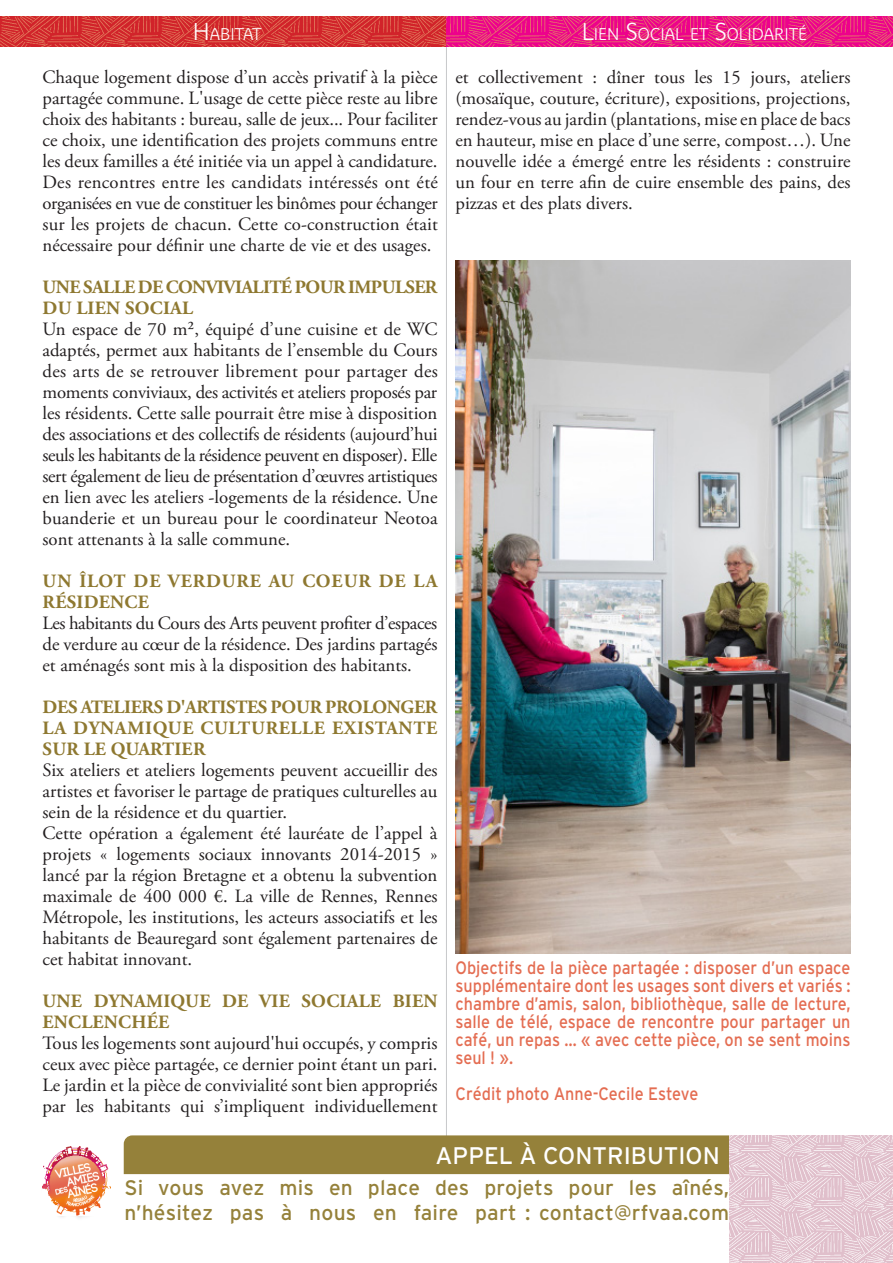
<style>
.page{position:relative;width:893px;height:1263px;background:#fff}
.page>*{position:absolute;margin:0;border:0;box-sizing:border-box;transform-origin:0 0}
.Hyperlien_Source{font:24px "Interstate";color:#fff}
.t1{font:21px/25.2px "Interstate";letter-spacing:.01em;color:#95813a}
.Texte_Fiches{font:18.75px/21px "Adobe Garamond Pro";color:#231f20;text-align:justify}
.Hyperlien_Source_en{font:18.75px/21px "Adobe Garamond Pro";color:#231f20;text-align:justify}
.Texte_Fiches-2{font:700 18.75px/21px "Adobe Garamond Pro";letter-spacing:.015em;color:#8e7830;text-align:justify}
.Texte_Fiches-3{font:700 18.75px/21px "Adobe Garamond Pro";letter-spacing:-.03em;color:#8e7830}
.Hyperlien_Source_en-2{font:700 18.75px/21px "Adobe Garamond Pro";letter-spacing:.015em;color:#8e7830}
.Texte_Fiches-4{font:700 18.75px/21px "Adobe Garamond Pro";letter-spacing:.045em;color:#8e7830}
.Hyperlien_Source-2{font:18px/18px "Interstate";color:#e46d52;text-align:justify;scale:.9 1}
.t2{font:700 16.8px "Parisine Plus Std Clair";color:#fff}
.s1{font-size:24px}
</style>
<div class="page">
<hr style="left:446px;top:43px;width:1px;height:1122px;background:#c7c8ca">
<div style="left:124px;top:1135px;width:606px;height:39px;background:#95813a"></div>
<img style="left:43px;top:1146px;width:68px;height:70px">
<img style="left:730px;top:1135px;width:163px;height:128px">
<img style="left:455px;top:260px;width:395px;height:694px">
<img style="left:0;top:16px;width:446px;height:30px">
<svg style="left:446px;top:16px;width:447px;height:30px;background:#ea1d82"></svg>
<p class="t2" style="left:193px;top:25px;width:70px"><span class="s1">H</span>ABITAT</p>
<p class="t2" style="left:582px;top:25px;width:227px"><span class="s1">L</span>IEN <span class="s1">S</span>OCIAL ET <span class="s1">S</span>OLIDARITÉ</p>
<p class="Texte_Fiches" style="left:43px;top:68px;width:397px">Chaque logement dispose d’un accès privatif à la pièce partagée commune. L'usage de cette pièce reste au libre choix des habitants : bureau, salle de jeux... Pour faciliter ce choix, une identification des projets communs entre les deux familles a été initiée via un appel à candidature.</p>
<p class="Texte_Fiches" style="left:43px;top:173px;width:397px">Des rencontres entre les candidats intéressés ont été organisées en vue de constituer les binômes pour échanger sur les projets de chacun. Cette co-construction était nécessaire pour définir une charte de vie et des usages.</p>
<p class="Texte_Fiches-3" style="left:43px;top:277px;width:396px">UNE SALLE DE CONVIVIALITÉ POUR IMPULSER<br>DU LIEN SOCIAL</p>
<p class="Texte_Fiches" style="left:43px;top:320px;width:397px">Un espace de 70 m², équipé d’une cuisine et de WC adaptés, permet aux habitants de l’ensemble du Cours des arts de se retrouver librement pour partager des moments conviviaux, des activités et ateliers proposés par les résidents. Cette salle pourrait être mise à disposition des associations et des collectifs de résidents (aujourd’hui seuls les habitants de la résidence peuvent en disposer). Elle sert également de lieu de présentation d’œuvres artistiques en lien avec les ateliers -logements de la résidence. Une buanderie et un bureau pour le coordinateur Neotoa sont attenants à la salle commune.</p>
<p class="Texte_Fiches-4" style="left:43px;top:571px;width:396px">UN ÎLOT DE VERDURE AU COEUR DE LA<br>RÉSIDENCE</p>
<p class="Texte_Fiches" style="left:43px;top:614px;width:397px">Les habitants du Cours des Arts peuvent profiter d’espaces de verdure au cœur de la résidence. Des jardins partagés et aménagés sont mis à la disposition des habitants.</p>
<p class="Texte_Fiches-2" style="left:43px;top:697px;width:396px">DES ATELIERS D'ARTISTES POUR PROLONGER LA DYNAMIQUE CULTURELLE EXISTANTE SUR LE QUARTIER</p>
<p class="Hyperlien_Source_en" style="left:43px;top:761px;width:396px">Six ateliers et ateliers logements peuvent accueillir des artistes et favoriser le partage de pratiques culturelles au sein de la résidence et du quartier.</p>
<p class="Hyperlien_Source_en" style="left:43px;top:824px;width:397px">Cette opération a également été lauréate de l’appel à projets « logements sociaux innovants 2014-2015 » lancé par la région Bretagne et a obtenu la subvention maximale de 400 000 €. La ville de Rennes, Rennes Métropole, les institutions, les acteurs associatifs et les habitants de Beauregard sont également partenaires de cet habitat innovant.</p>
<p class="Hyperlien_Source_en-2" style="left:43px;top:991px;width:396px">UNE DYNAMIQUE DE VIE SOCIALE BIEN<br>ENCLENCHÉE</p>
<p class="Hyperlien_Source_en" style="left:43px;top:1034px;width:397px">Tous les logements sont aujourd'hui occupés, y compris ceux avec pièce partagée, ce dernier point étant un pari.</p>
<p class="Hyperlien_Source_en" style="left:43px;top:1076px;width:396px">Le jardin et la pièce de convivialité sont bien appropriés par les habitants qui s’impliquent individuellement</p>
<p class="Hyperlien_Source_en" style="left:455px;top:68px;width:396px">et collectivement : dîner tous les 15 jours, ateliers (mosaïque, couture, écriture), expositions, projections, rendez-vous au jardin (plantations, mise en place de bacs en hauteur, mise en place d’une serre, compost…). Une nouvelle idée a émergé entre les résidents : construire un four en terre afin de cuire ensemble des pains, des pizzas et des plats divers.</p>
<p class="Hyperlien_Source-2" style="left:455px;top:959px;width:440px">Objectifs de la pièce partagée : disposer d’un espace supplémentaire dont les usages sont divers et variés : chambre d’amis, salon, bibliothèque, salle de lecture, salle de télé, espace de rencontre pour partager un café, un repas … « avec cette pièce, on se sent moins seul ! ».</p>
<p class="Hyperlien_Source-2" style="left:455px;top:1085px;width:271px">Crédit photo Anne-Cecile Esteve</p>
<p class="Hyperlien_Source" style="left:436px;top:1142px;width:315px">APPEL À CONTRIBUTION V</p>
<p class="t1" style="left:124px;top:1174px;width:606px">Si vous avez mis en place des projets pour les aînés, n’hésitez pas à nous en faire part : contact@rfvaa.com</p>
</div>
